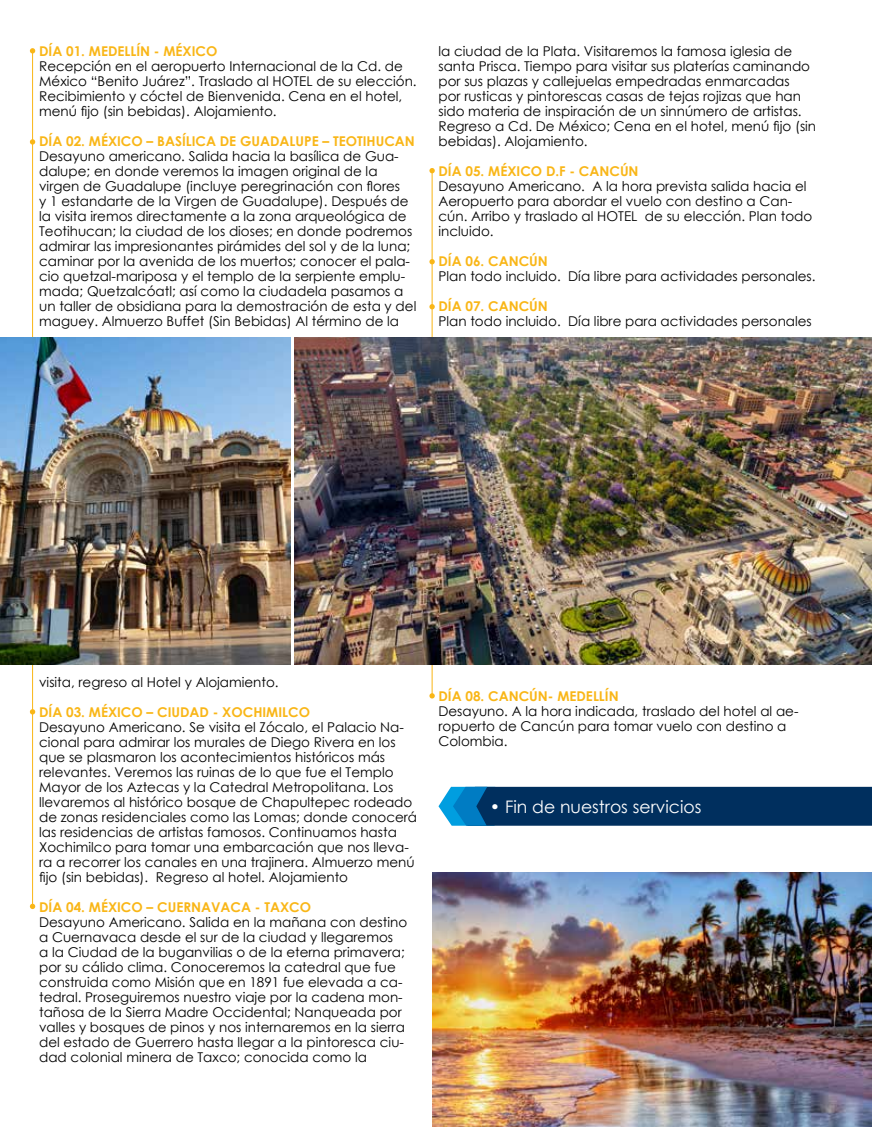
<style>
.page{position:relative;width:872px;height:1127px;background:#fff}
.page>*{position:absolute;margin:0;border:0;box-sizing:border-box;transform-origin:0 0}
.t1{font:17.25px "Century Gothic";color:#fff}
.t2{font:13.5px/15px "Century Gothic";color:#000}
.t3{font:700 13.5px "Century Gothic";color:#f9b617}
</style>
<div class="page">
<hr style="left:32px;top:51px;width:1px;height:855px;background:#f9b617">
<hr style="left:432px;top:170px;width:1px;height:526px;background:#f9b617">
<svg style="left:30px;top:48px;width:5px;height:6px"></svg>
<svg style="left:30px;top:139px;width:5px;height:6px"></svg>
<svg style="left:30px;top:709px;width:5px;height:5px"></svg>
<svg style="left:30px;top:904px;width:5px;height:5px"></svg>
<svg style="left:429px;top:168px;width:6px;height:5px"></svg>
<svg style="left:429px;top:259px;width:6px;height:5px"></svg>
<svg style="left:429px;top:304px;width:6px;height:5px"></svg>
<svg style="left:429px;top:693px;width:6px;height:5px"></svg>
<img style="left:294px;top:337px;width:578px;height:327px">
<img style="left:432px;top:872px;width:440px;height:255px">
<img style="left:0;top:337px;width:291px;height:327px">
<svg style="left:438px;top:787px;width:434px;height:39px;background:#063b6b"></svg>
<p class="t3" style="left:39px;top:41px;width:180px">DÍA 01. MEDELLÍN - MÉXICO</p>
<p class="t2" style="left:39px;top:59px;width:379px">Recepción en el aeropuerto Internacional de la Cd. de México “Benito Juárez”. Traslado al HOTEL de su elección.<br>Recibimiento y cóctel de Bienvenida. Cena en el hotel, menú fijo (sin bebidas). Alojamiento.</p>
<p class="t3" style="left:39px;top:131px;width:377px">DÍA 02. MÉXICO – BASÍLICA DE GUADALUPE – TEOTIHUCAN</p>
<p class="t2" style="left:39px;top:149px;width:379px">Desayuno americano. Salida hacia la basílica de Gua&shy;dalupe; en donde veremos la imagen original de la virgen de Guadalupe (incluye peregrinación con flores<br>y 1 estandarte de la Virgen de Guadalupe). Después de la visita iremos directamente a la zona arqueológica de Teotihucan; la ciudad de los dioses; en donde podremos admirar las impresionantes pirámides del sol y de la luna; caminar por la avenida de los muertos; conocer el pala&shy;cio quetzal-mariposa y el templo de la serpiente emplu&shy;mada; Quetzalcóatl; así como la ciudadela pasamos a un taller de obsidiana para la demostración de esta y del maguey. Almuerzo Buffet (Sin Bebidas) Al término de la</p>
<p class="t2" style="left:438px;top:44px;width:379px">la ciudad de la Plata. Visitaremos la famosa iglesia de santa Prisca. Tiempo para visitar sus platerías caminando por sus plazas y callejuelas empedradas enmarcadas<br>por rusticas y pintorescas casas de tejas rojizas que han sido materia de inspiración de un sinnúmero de artistas.<br>Regreso a Cd. De México; Cena en el hotel, menú fijo (sin bebidas). Alojamiento.</p>
<p class="t3" style="left:438px;top:161px;width:202px">DÍA 05. MÉXICO D.F - CANCÚN</p>
<p class="t2" style="left:438px;top:179px;width:375px">Desayuno Americano. A la hora prevista salida hacia el Aeropuerto para abordar el vuelo con destino a Can&shy;cún. Arribo y traslado al HOTEL de su elección. Plan todo incluido.</p>
<p class="t3" style="left:438px;top:251px;width:111px">DÍA 06. CANCÚN</p>
<p class="t2" style="left:438px;top:269px;width:378px">Plan todo incluido. Día libre para actividades personales.</p>
<p class="t3" style="left:438px;top:296px;width:111px">DÍA 07. CANCÚN</p>
<p class="t2" style="left:438px;top:314px;width:375px">Plan todo incluido. Día libre para actividades personales</p>
<p class="t2" style="left:39px;top:674px;width:241px">visita, regreso al Hotel y Alojamiento.</p>
<p class="t3" style="left:39px;top:701px;width:272px">DÍA 03. MÉXICO – CIUDAD - XOCHIMILCO</p>
<p class="t2" style="left:39px;top:719px;width:379px">Desayuno Americano. Se visita el Zócalo, el Palacio Na&shy;cional para admirar los murales de Diego Rivera en los que se plasmaron los acontecimientos históricos más relevantes. Veremos las ruinas de lo que fue el Templo Mayor de los Aztecas y la Catedral Metropolitana. Los llevaremos al histórico bosque de Chapultepec rodeado de zonas residenciales como las Lomas; donde conocerá las residencias de artistas famosos. Continuamos hasta Xochimilco para tomar una embarcación que nos lleva&shy;ra a recorrer los canales en una trajinera. Almuerzo menú fijo (sin bebidas). Regreso al hotel. Alojamiento</p>
<p class="t3" style="left:39px;top:896px;width:273px">DÍA 04. MÉXICO – CUERNAVACA - TAXCO</p>
<p class="t2" style="left:39px;top:914px;width:369px">Desayuno Americano. Salida en la mañana con destino a Cuernavaca desde el sur de la ciudad y llegaremos<br>a la Ciudad de la buganvilias o de la eterna primavera; por su cálido clima. Conoceremos la catedral que fue construida como Misión que en 1891 fue elevada a ca&shy;tedral. Proseguiremos nuestro viaje por la cadena mon&shy;tañosa de la Sierra Madre Occidental; Nanqueada por valles y bosques de pinos y nos internaremos en la sierra del estado de Guerrero hasta llegar a la pintoresca ciu&shy;dad colonial minera de Taxco; conocida como la</p>
<p class="t3" style="left:438px;top:686px;width:182px">DÍA 08. CANCÚN- MEDELLÍN</p>
<p class="t2" style="left:438px;top:704px;width:361px">Desayuno. A la hora indicada, traslado del hotel al ae&shy;ropuerto de Cancún para tomar vuelo con destino a<br>Colombia.</p>
<p class="t1" style="left:490px;top:794px;width:213px">• Fin de nuestros servicios</p>
</div>
